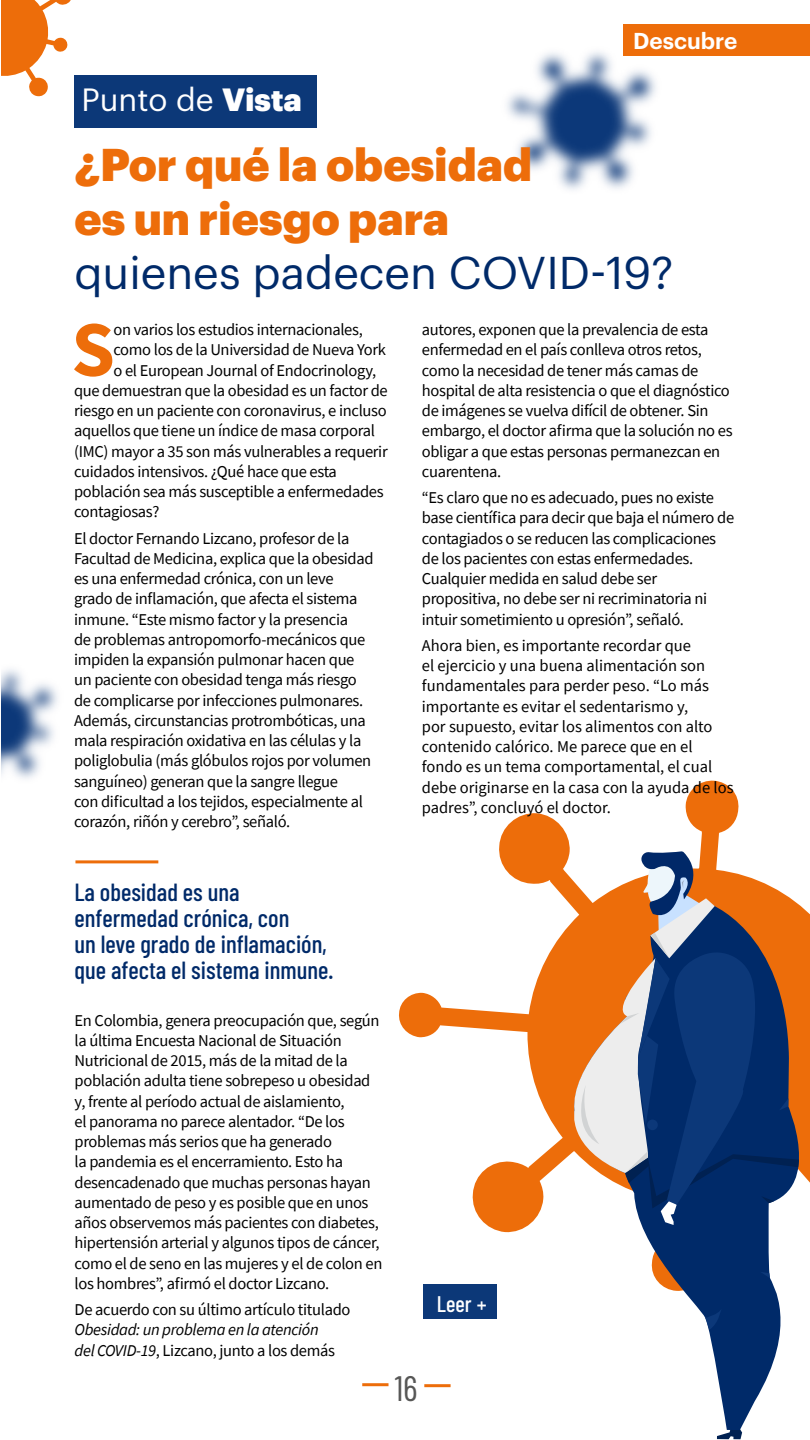
<style>
.page{position:relative;width:810px;height:1440px;background:#fff}
.page>*{position:absolute;margin:0;border:0;box-sizing:border-box;transform-origin:0 0}
.t1{font:700 78.6px "Source Sans Pro";color:#ed6d0a}
.t2{font:900 45px/54px "Graphik";color:#ed6d0a}
.t3{font:45px "Graphik";color:#002a69}
.t4{font:35.25px "Barlow Condensed";color:#575756}
.t5{font:31.5px "Graphik";color:#fff}
.t6{font:500 24.75px/26.2px "Barlow Condensed";color:#002a69}
.t7{font:600 22.5px "Graphik";color:#fff}
.t8{font:500 22.5px "Barlow Condensed";color:#fff}
.t9{font:16.5px/20.2px "Source Sans Pro";letter-spacing:-.02em;color:#000}
.t10{font:16.5px/20.2px "Source Sans Pro";color:#000}
.t11{font:italic 16.5px/20.2px "Source Sans Pro";letter-spacing:-.02em;color:#000}
.s1{font-weight:900}
.s2{font-style:normal}
</style>
<div class="page">
<svg style="left:399px;top:780px;width:340px;height:505px"></svg>
<svg style="left:1px;top:0;width:70px;height:97px"></svg>
<img style="left:507px;top:33px;width:149px;height:157px">
<img style="left:1px;top:669px;width:57px;height:110px">
<svg style="left:717px;top:1430px;width:25px;height:9px"></svg>
<svg style="left:510px;top:903px;width:299px;height:527px"></svg>
<svg style="left:760px;top:1272px;width:10px;height:6px"></svg>
<svg style="left:705px;top:1309px;width:16px;height:21px"></svg>
<svg style="left:566px;top:851px;width:233px;height:374px;background:#7c7177"></svg>
<div style="left:74px;top:75px;width:243px;height:53px;background:#0c3878"></div>
<div style="left:624px;top:25px;width:186px;height:31px;background:#ed6d0a"></div>
<hr style="left:362px;top:1383px;width:27px;height:3px;background:#ed6d0a">
<hr style="left:424px;top:1384px;width:27px;height:3px;background:#ed6d0a">
<hr style="left:75px;top:860px;width:83px;height:3px;background:#ed6d0a">
<div style="left:423px;top:1285px;width:74px;height:34px;background:#0c3878"></div>
<h3 class="t5" style="left:82px;top:76px;width:222px">Punto de <span class="s1">Vista</span></h3>
<h3 class="t7" style="left:633px;top:23px;width:106px">Descubre</h3>
<h2 class="t2" style="left:74px;top:134px;width:459px">¿Por qué la obesidad es un riesgo para</h2>
<h2 class="t3" style="left:74px;top:239px;width:601px">quienes padecen COVID-19?</h2>
<h1 class="t1" style="left:71px;top:296px;width:45px">S</h1>
<p class="t9" style="left:113px;top:320px;width:251px">on varios los estudios internacionales,</p>
<p class="t9" style="left:422px;top:319px;width:312px">autores, exponen que la prevalencia de esta enfermedad en el país conlleva otros retos, como la necesidad de tener más camas de hospital de alta resistencia o que el diagnóstico de imágenes se vuelva difícil de obtener. Sin embargo, el doctor afirma que la solución no es obligar a que estas personas permanezcan en cuarentena.</p>
<p class="t9" style="left:422px;top:487px;width:314px">“Es claro que no es adecuado, pues no existe base científica para decir que baja el número de contagiados o se reducen las complicaciones de los pacientes con estas enfermedades.<br>Cualquier medida en salud debe ser propositiva, no debe ser ni recriminatoria ni intuir sometimiento u opresión”, señaló.</p>
<p class="t10" style="left:422px;top:635px;width:313px">Ahora bien, es importante recordar que<br>el ejercicio y una buena alimentación son fundamentales para perder peso. “Lo más importante es evitar el sedentarismo y,<br>por supuesto, evitar los alimentos con alto contenido calórico. Me parece que en el fondo es un tema comportamental, el cual debe originarse en la casa con la ayuda de los padres”, concluyó el doctor.</p>
<p class="t9" style="left:113px;top:340px;width:274px">como los de la Universidad de Nueva York</p>
<p class="t9" style="left:113px;top:360px;width:264px">o el European Journal of Endocrinology,</p>
<p class="t9" style="left:74px;top:380px;width:315px">que demuestran que la obesidad es un factor de</p>
<p class="t9" style="left:74px;top:400px;width:314px">riesgo en un paciente con coronavirus, e incluso</p>
<p class="t9" style="left:74px;top:421px;width:302px">aquellos que tiene un índice de masa corporal</p>
<p class="t9" style="left:74px;top:441px;width:315px">(IMC) mayor a 35 son más vulnerables a requerir</p>
<p class="t9" style="left:74px;top:461px;width:264px">cuidados intensivos. ¿Qué hace que esta</p>
<p class="t9" style="left:74px;top:481px;width:311px">población sea más susceptible a enfermedades</p>
<p class="t9" style="left:74px;top:502px;width:87px">contagiosas?</p>
<p class="t9" style="left:74px;top:528px;width:301px">El doctor Fernando Lizcano, profesor de la Facultad de Medicina, explica que la obesidad es una enfermedad crónica, con un leve grado de inflamación, que afecta el sistema inmune. “Este mismo factor y la presencia<br>de problemas antropomorfo-mecánicos que impiden la expansión pulmonar hacen que un paciente con obesidad tenga más riesgo de complicarse por infecciones pulmonares.<br>Además, circunstancias protrombóticas, una mala respiración oxidativa en las células y la poliglobulia (más glóbulos rojos por volumen sanguíneo) generan que la sangre llegue<br>con dificultad a los tejidos, especialmente al corazón, riñón y cerebro”, señaló.</p>
<h3 class="t6" style="left:74px;top:878px;width:261px">La obesidad es una enfermedad crónica, con<br>un leve grado de inflamación, que afecta el sistema inmune.</h3>
<p class="t9" style="left:75px;top:1010px;width:309px">En Colombia, genera preocupación que, según la última Encuesta Nacional de Situación Nutricional de 2015, más de la mitad de la población adulta tiene sobrepeso u obesidad y, frente al período actual de aislamiento,<br>el panorama no parece alentador. “De los problemas más serios que ha generado<br>la pandemia es el encerramiento. Esto ha desencadenado que muchas personas hayan aumentado de peso y es posible que en unos años observemos más pacientes con diabetes, hipertensión arterial y algunos tipos de cáncer, como el de seno en las mujeres y el de colon en los hombres”, afirmó el doctor Lizcano.</p>
<p class="t9" style="left:75px;top:1299px;width:277px">De acuerdo con su último artículo titulado</p>
<p class="t11" style="left:75px;top:1320px;width:262px">Obesidad: un problema en la atención del COVID-19<span class="s2">, Lizcano, junto a los demás</span></p>
<h3 class="t4" style="left:394px;top:1366px;width:25px">16</h3>
<h3 class="t8" style="left:437px;top:1290px;width:51px">Leer +</h3>
</div>
